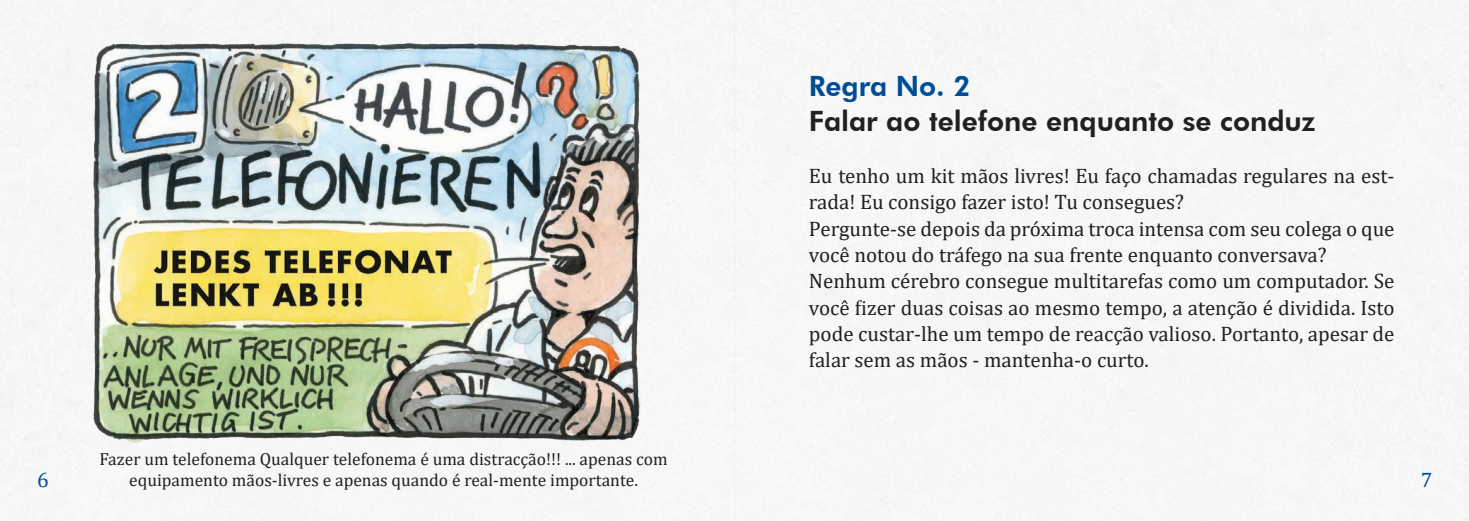
<style>
.page{position:relative;width:1469px;height:521px;background:#fff}
.page>*{position:absolute;margin:0;border:0;box-sizing:border-box;transform-origin:0 0}
.t1{font:800 28px "Futura BT";color:#231f20}
.t2{font:800 28px "Futura BT";color:#014d95}
.t3{font:21px/26.2px "Cambria";color:#231f20}
.t4{font:21px "Cambria";color:#014d95}
.t5{font:17.5px/21px "Cambria";color:#231f20;text-align:center}
</style>
<div class="page">
<img style="left:93px;top:38px;width:549px;height:413px">
<h1 class="t2" style="left:809px;top:69px;width:163px">Regra No. 2</h1>
<h1 class="t1" style="left:809px;top:104px;width:508px">Falar ao telefone enquanto se conduz</h1>
<p class="t3" style="left:809px;top:163px;width:587px">Eu tenho um kit mãos livres! Eu faço chamadas regulares na est&shy;rada! Eu consigo fazer isto! Tu consegues?<br>Pergunte-se depois da próxima troca intensa com seu colega o que você notou do tráfego na sua frente enquanto conversava?<br>Nenhum cérebro consegue multitarefas como um computador. Se você fizer duas coisas ao mesmo tempo, a atenção é dividida. Isto pode custar-lhe um tempo de reacção valioso. Portanto, apesar de falar sem as mãos - mantenha-o curto.</p>
<p class="t5" style="left:99px;top:449px;width:570px">Fazer um telefonema Qualquer telefonema é uma distracção!!! ... apenas com equipamento mãos-livres e apenas quando é real-mente importante.</p>
<p class="t4" style="left:37px;top:467px;width:13px">6</p>
<p class="t4" style="left:1420px;top:467px;width:13px">7</p>
</div>
